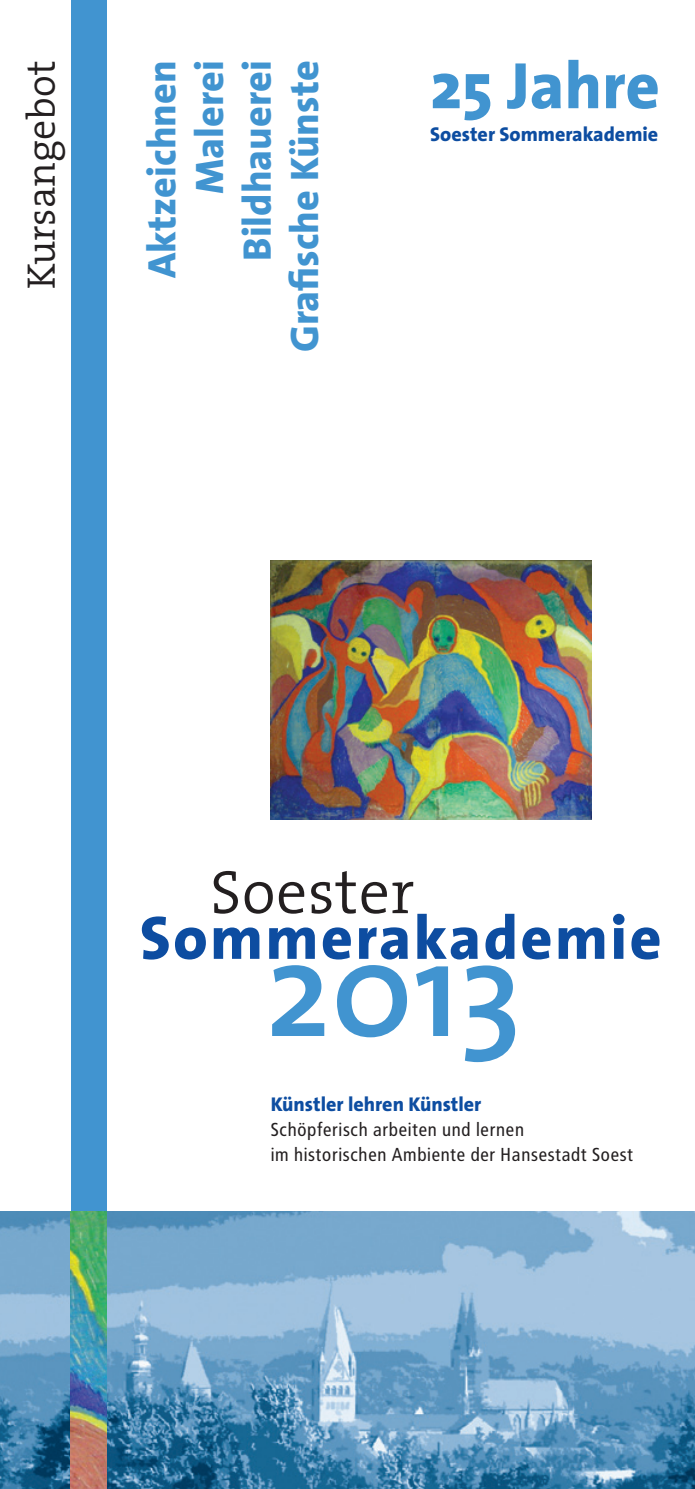
<style>
.page{position:relative;width:695px;height:1489px;background:#fff}
.page>*{position:absolute;margin:0;border:0;box-sizing:border-box;transform-origin:0 0}
.t1{font:800 66.25px "The Sans";color:#4194d0}
.t2{font:800 40px/47.5px "The Sans";color:#4194d0;text-align:right}
.t3{font:300 40px "The Serif";color:#231f20}
.t4{font:800 20px "The Sans";color:#0d4da1}
.t5{font:18.75px/25px "Transit";color:#231f20}
</style>
<div class="page">
<div style="left:71px;top:0;width:35px;height:1488px;background:#4194d0"></div>
<img style="left:0;top:1210px;width:694px;height:278px">
<img style="left:71px;top:1210px;width:35px;height:278px">
<img style="left:270px;top:560px;width:321px;height:259px">
<svg style="left:142px;top:916px;width:27px;height:43px"></svg>
<svg style="left:175px;top:927px;width:31px;height:32px"></svg>
<svg style="left:214px;top:870px;width:263px;height:89px"></svg>
<svg style="left:485px;top:913px;width:29px;height:46px"></svg>
<svg style="left:522px;top:927px;width:28px;height:32px"></svg>
<svg style="left:558px;top:927px;width:46px;height:31px"></svg>
<svg style="left:613px;top:913px;width:11px;height:45px"></svg>
<svg style="left:631px;top:927px;width:28px;height:32px"></svg>
<svg style="left:272px;top:965px;width:243px;height:97px"></svg>
<h2 class="t3" style="left:8px;top:289px;width:230px;rotate:-90deg">Kursangebot</h2>
<h2 class="t2" style="left:137px;top:352px;width:293px;rotate:-90deg">Aktzeichnen<br>Malerei<br>Bildhauerei<br>Grafische Künste</h2>
<h1 class="t1" style="left:430px;top:30px;width:231px">25 Jahre</h1>
<p class="t4" style="left:430px;top:117px;width:229px">Soester Sommerakademie</p>
<p class="t4" style="left:270px;top:1087px;width:212px">Künstler lehren Künstler</p>
<p class="t5" style="left:270px;top:1117px;width:364px">Schöpferisch arbeiten und lernen<br>im historischen Ambiente der Hansestadt Soest</p>
</div>
